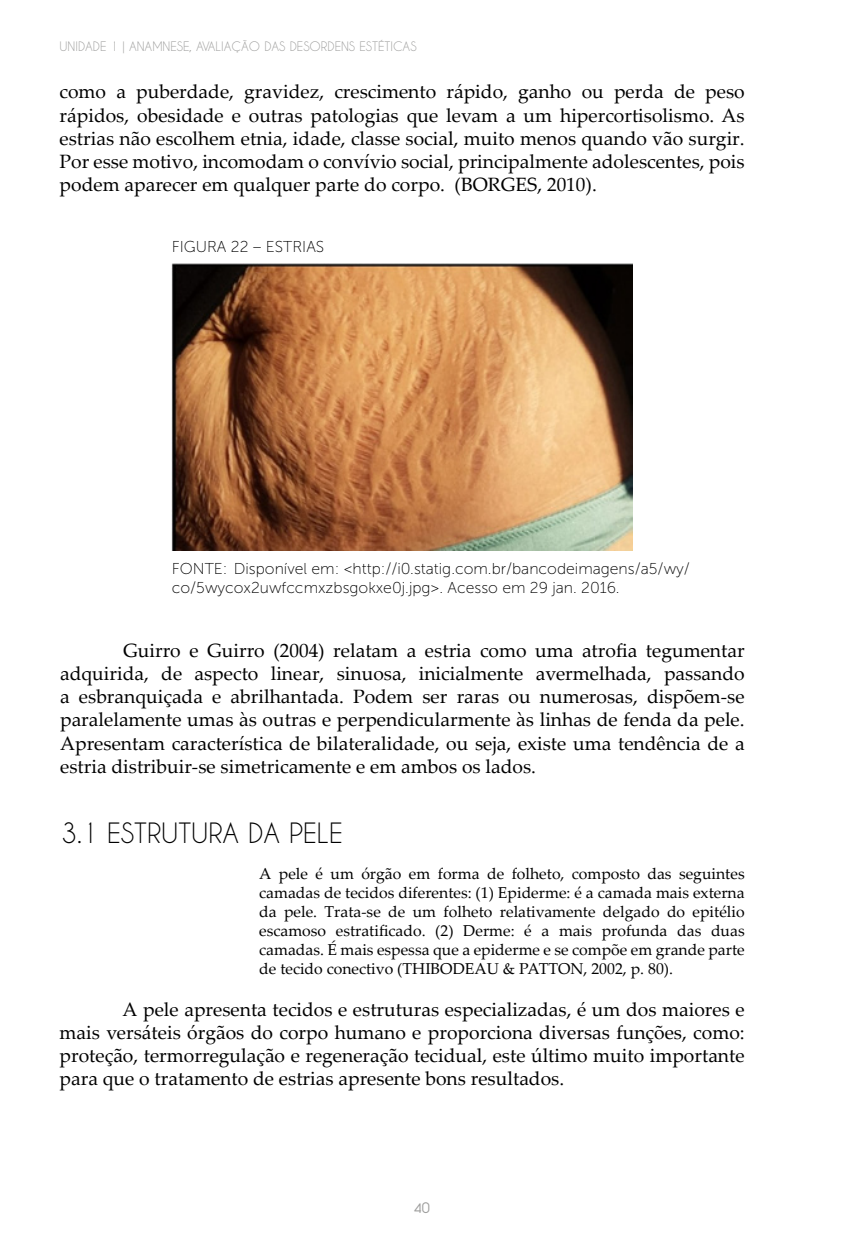
<style>
.page{position:relative;width:844px;height:1241px;background:#fff}
.page>*{position:absolute;margin:0;border:0;box-sizing:border-box;transform-origin:0 0}
.Título_Seg{font:26.25px "Caviar Dreams";color:#000}
.Text{font:19.25px/23.1px "Palatino Linotype";color:#000;text-align:justify}
.text{font:19.25px/23.1px "Palatino Linotype";color:#000;text-align:justify}
.t1{font:17.5px "Alcefun Round";color:#9d9d9c}
.Citação{font:15.75px/18.9px "Palatino Linotype";color:#000;text-align:justify}
.Figuras_e_Fonte{font:15.75px/18.9px "Museo Sans 100";color:#000}
.FIGURAS{font:15.75px "Museo Sans 100";color:#000}
.t2{font:12.25px "Caviar Dreams";color:#9d9d9c}
</style>
<div class="page">
<img style="left:172px;top:263px;width:460px;height:287px">
<p class="t2" style="left:60px;top:40px;width:358px">UNIDADE 1 | ANAMNESE, AVALIAÇÃO DAS DESORDENS ESTÉTICAS</p>
<p class="Text" style="left:60px;top:80px;width:686px">como a puberdade, gravidez, crescimento rápido, ganho ou perda de peso rápidos, obesidade e outras patologias que levam a um hipercortisolismo. As estrias não escolhem etnia, idade, classe social, muito menos quando vão surgir.<br>Por esse motivo, incomodam o convívio social, principalmente adolescentes, pois podem aparecer em qualquer parte do corpo. (BORGES, 2010).</p>
<p class="FIGURAS" style="left:172px;top:238px;width:154px">FIGURA 22 – ESTRIAS</p>
<p class="Figuras_e_Fonte" style="left:172px;top:559px;width:519px">FONTE: Disponível em: &lt;http://i0.statig.com.br/bancodeimagens/a5/wy/ co/5wycox2uwfccmxzbsgokxe0j.jpg&gt;. Acesso em 29 jan. 2016.</p>
<p class="Text" style="left:60px;top:638px;width:686px;text-indent:63px">Guirro e Guirro (2004) relatam a estria como uma atrofia tegumentar adquirida, de aspecto linear, sinuosa, inicialmente avermelhada, passando a esbranquiçada e abrilhantada. Podem ser raras ou numerosas, dispõem-se paralelamente umas às outras e perpendicularmente às linhas de fenda da pele.<br>Apresentam característica de bilateralidade, ou seja, existe uma tendência de a estria distribuir-se simetricamente e em ambos os lados.</p>
<p class="Título_Seg" style="left:61px;top:818px;width:283px">3.1 ESTRUTURA DA PELE</p>
<p class="Citação" style="left:259px;top:863px;width:487px">A pele é um órgão em forma de folheto, composto das seguintes camadas de tecidos diferentes: (1) Epiderme: é a camada mais externa da pele. Trata-se de um folheto relativamente delgado do epitélio escamoso estratificado. (2) Derme: é a mais profunda das duas camadas. É mais espessa que a epiderme e se compõe em grande parte de tecido conectivo (THIBODEAU &amp; PATTON, 2002, p. 80).</p>
<p class="text" style="left:60px;top:996px;width:686px;text-indent:63px">A pele apresenta tecidos e estruturas especializadas, é um dos maiores e mais versáteis órgãos do corpo humano e proporciona diversas funções, como: proteção, termorregulação e regeneração tecidual, este último muito importante para que o tratamento de estrias apresente bons resultados.</p>
<p class="t1" style="left:414px;top:1197px;width:18px">40</p>
</div>
